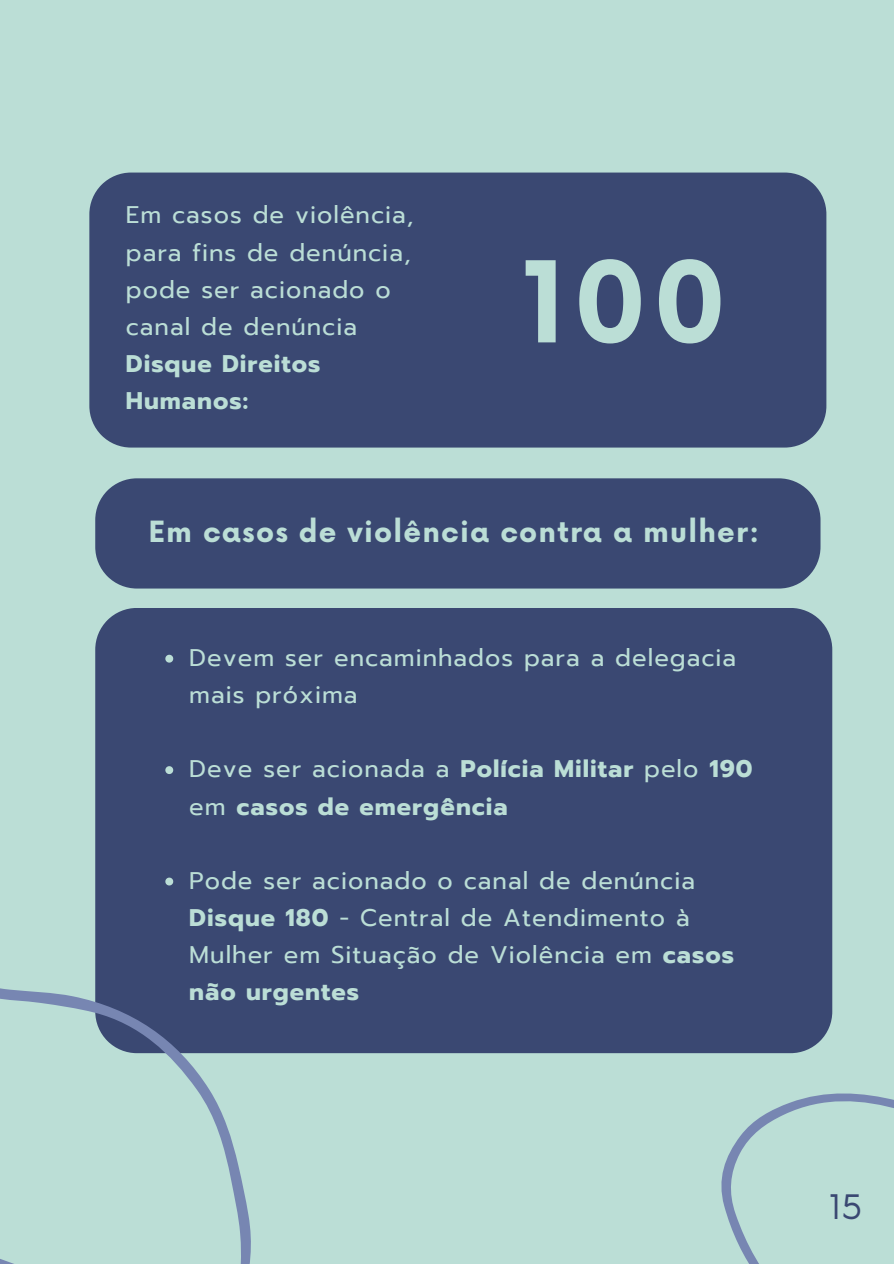
<style>
.page{position:relative;width:894px;height:1264px;background:#fff}
.page>*{position:absolute;margin:0;border:0;box-sizing:border-box;transform-origin:0 0}
.t1{font:700 109.5px "Now";color:#bbded6}
.t2{font:33px "Now";color:#3a4872}
.t3{font:700 28.5px "Now";letter-spacing:.04em;color:#bbded6}
.t4{font:24px/37.2px "Prompt";letter-spacing:.04em;color:#bbded6}
.t5{font:700 24px/37.2px "Prompt";letter-spacing:.04em;color:#bbded6}
.s1{font-weight:700}
.s2{font-weight:400}
</style>
<div class="page">
<div style="left:0;top:0;width:893px;height:1263px;background:#bbded6"></div>
<div style="left:89px;top:172px;width:737px;height:275px;background:#3a4872"></div>
<div style="left:95px;top:478px;width:725px;height:110px;background:#3a4872"></div>
<div style="left:95px;top:608px;width:737px;height:445px;background:#3a4872"></div>
<svg style="left:165px;top:654px;width:8px;height:8px"></svg>
<svg style="left:165px;top:766px;width:8px;height:8px"></svg>
<svg style="left:165px;top:877px;width:8px;height:8px"></svg>
<svg style="left:707px;top:1045px;width:186px;height:218px"></svg>
<svg style="left:0;top:914px;width:269px;height:349px"></svg>
<h1 class="t4" style="left:126px;top:197px;width:289px">Em casos de violência, para fins de denúncia, pode ser acionado o canal de denúncia<br><span class="s1">Disque Direitos<br>Humanos:</span></h1>
<p class="t1" style="left:522px;top:244px;width:206px">100</p>
<h2 class="t3" style="left:148px;top:516px;width:612px">Em casos de violência contra a mulher:</h2>
<p class="t4" style="left:189px;top:639px;width:548px">Devem ser encaminhados para a delegacia mais próxima</p>
<p class="t5" style="left:189px;top:750px;width:564px"><span class="s2">Deve ser acionada a</span> Polícia Militar <span class="s2">pelo</span> 190 <span class="s2">em</span> casos de emergência</p>
<p class="t4" style="left:189px;top:862px;width:546px">Pode ser acionado o canal de denúncia<br><span class="s1">Disque 180</span> - Central de Atendimento à<br>Mulher em Situação de Violência em <span class="s1">casos não urgentes</span></p>
<p class="t2" style="left:829px;top:1188px;width:35px">15</p>
</div>
